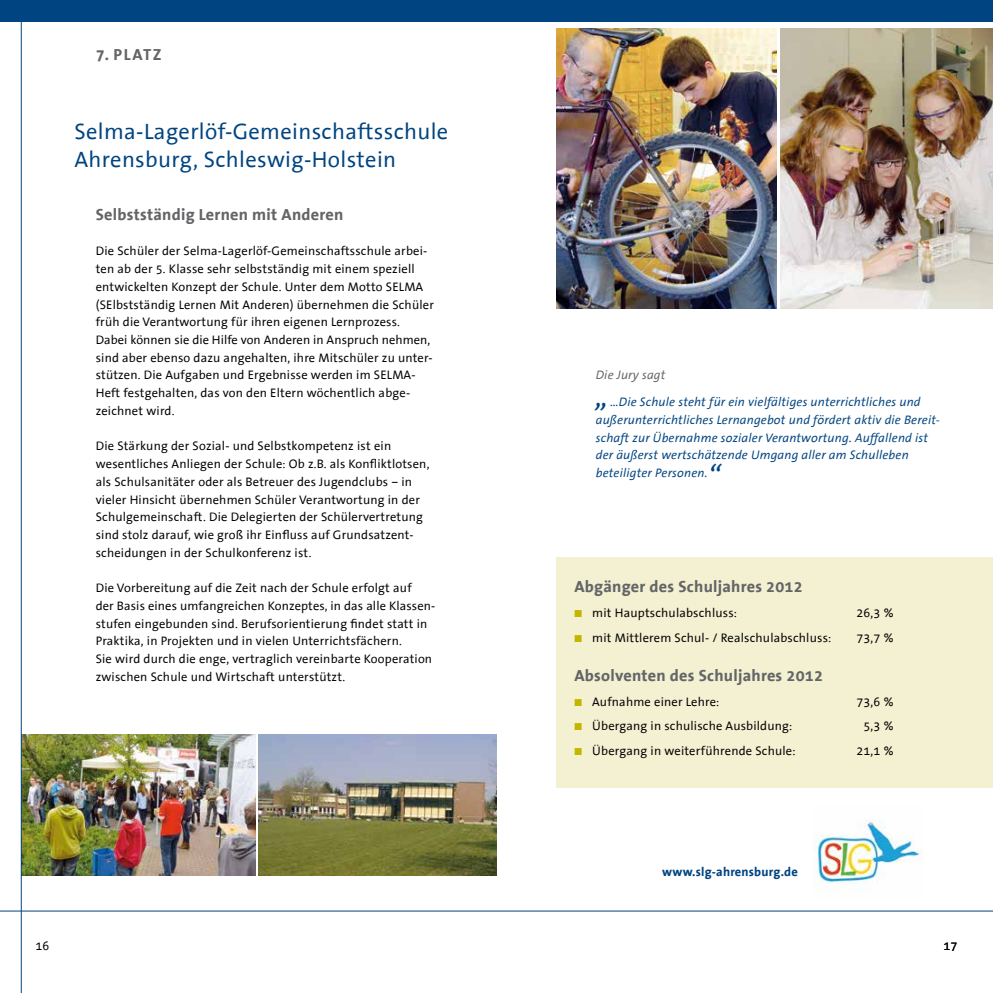
<style>
.page{position:relative;width:993px;height:993px;background:#fff}
.page>*{position:absolute;margin:0;border:0;box-sizing:border-box;transform-origin:0 0}
.t1{font:italic 30px "The Sans Correspondence";color:#004481}
.t2{font:22.5px/27.5px "The Sans Correspondence";letter-spacing:.015em;color:#004481}
.t3{font:700 16.25px "The Sans Correspondence";letter-spacing:.015em;color:#646567}
.t4{font:12.5px/17.8px "The Sans Correspondence";letter-spacing:.015em;color:#000}
.t5{font:italic 12.5px/17.8px "The Sans Correspondence";letter-spacing:.015em;color:#004481}
.t6{font:700 12.5px "The Sans Correspondence";letter-spacing:.015em;color:#004481}
.t7{font:italic 12.5px "The Sans Correspondence";letter-spacing:.015em;color:#646567}
.s1{color:#c3b600}
</style>
<div class="page">
<div style="left:556px;top:556px;width:436px;height:231px;background:#f4f0d2"></div>
<div style="left:0;top:0;width:992px;height:21px;background:#004481"></div>
<hr style="left:0;top:910px;width:992px;height:1px;background:#004481">
<img style="left:813px;top:820px;width:110px;height:71px">
<img style="left:556px;top:28px;width:220px;height:280px">
<img style="left:259px;top:734px;width:237px;height:141px">
<img style="left:22px;top:734px;width:233px;height:141px">
<img style="left:780px;top:28px;width:212px;height:280px">
<hr style="left:21px;top:0;width:1px;height:992px;background:#004481">
<h3 class="t3" style="left:96px;top:46px;width:67px">7. PLATZ</h3>
<h2 class="t2" style="left:74px;top:118px;width:375px">Selma-Lagerlöf-Gemeinschaftsschule<br>Ahrensburg, Schleswig-Holstein</h2>
<h3 class="t3" style="left:96px;top:205px;width:249px">Selbstständig Lernen mit Anderen</h3>
<p class="t4" style="left:96px;top:242px;width:339px">Die Schüler der Selma-Lagerlöf-Gemeinschaftsschule arbei&shy;ten ab der 5. Klasse sehr selbstständig mit einem speziell entwickelten Konzept der Schule. Unter dem Motto SELMA (SElbstständig Lernen Mit Anderen) übernehmen die Schüler früh die Verantwortung für ihren eigenen Lernprozess.<br>Dabei können sie die Hilfe von Anderen in Anspruch nehmen, sind aber ebenso dazu angehalten, ihre Mitschüler zu unter&shy;stützen. Die Aufgaben und Ergebnisse werden im SELMA-Heft festgehalten, das von den Eltern wöchentlich abge&shy;zeichnet wird.</p>
<p class="t4" style="left:96px;top:437px;width:335px">Die Stärkung der Sozial- und Selbstkompetenz ist ein wesentliches Anliegen der Schule: Ob z.B. als Konfliktlotsen, als Schulsanitäter oder als Betreuer des Jugendclubs – in vieler Hinsicht übernehmen Schüler Verantwortung in der Schulgemeinschaft. Die Delegierten der Schülervertretung sind stolz darauf, wie groß ihr Einfluss auf Grundsatzent&shy;scheidungen in der Schulkonferenz ist.</p>
<p class="t4" style="left:96px;top:579px;width:341px">Die Vorbereitung auf die Zeit nach der Schule erfolgt auf<br>der Basis eines umfangreichen Konzeptes, in das alle Klassen&shy;stufen eingebunden sind. Berufsorientierung findet statt in Praktika, in Projekten und in vielen Unterrichtsfächern.<br>Sie wird durch die enge, vertraglich vereinbarte Kooperation zwischen Schule und Wirtschaft unterstützt.</p>
<p class="t7" style="left:595px;top:368px;width:71px">Die Jury sagt</p>
<h1 class="t1" style="left:595px;top:379px;width:14px">„</h1>
<p class="t5" style="left:595px;top:393px;width:345px;text-indent:15px">…Die Schule steht für ein vielfältiges unterrichtliches und außerunterrichtliches Lernangebot und fördert aktiv die Bereit&shy;schaft zur Übernahme sozialer Verantwortung. Auffallend ist der äußerst wertschätzende Umgang aller am Schulleben beteiligter Personen.</p>
<h1 class="t1" style="left:707px;top:458px;width:14px">“</h1>
<h3 class="t3" style="left:574px;top:577px;width:230px">Abgänger des Schuljahres 2012</h3>
<p class="t4" style="left:574px;top:604px;width:164px"><span class="s1">■</span> mit Hauptschulabschluss:</p>
<p class="t4" style="left:856px;top:604px;width:39px">26,3 %</p>
<p class="t4" style="left:574px;top:629px;width:258px"><span class="s1">■</span> mit Mittlerem Schul- / Realschulabschluss:</p>
<p class="t4" style="left:856px;top:629px;width:39px">73,7 %</p>
<h3 class="t3" style="left:574px;top:665px;width:250px">Absolventen des Schuljahres 2012</h3>
<p class="t4" style="left:574px;top:692px;width:146px"><span class="s1">■</span> Aufnahme einer Lehre:</p>
<p class="t4" style="left:856px;top:692px;width:39px">73,6 %</p>
<p class="t4" style="left:574px;top:717px;width:219px"><span class="s1">■</span> Übergang in schulische Ausbildung:</p>
<p class="t4" style="left:863px;top:717px;width:32px">5,3 %</p>
<p class="t4" style="left:574px;top:742px;width:222px"><span class="s1">■</span> Übergang in weiterführende Schule:</p>
<p class="t4" style="left:856px;top:742px;width:39px">21,1 %</p>
<p class="t6" style="left:662px;top:864px;width:137px">www.slg-ahrensburg.de</p>
<p class="t4" style="left:35px;top:937px;width:15px">16</p>
<p class="t4" style="left:943px;top:937px;width:15px">17</p>
</div>
